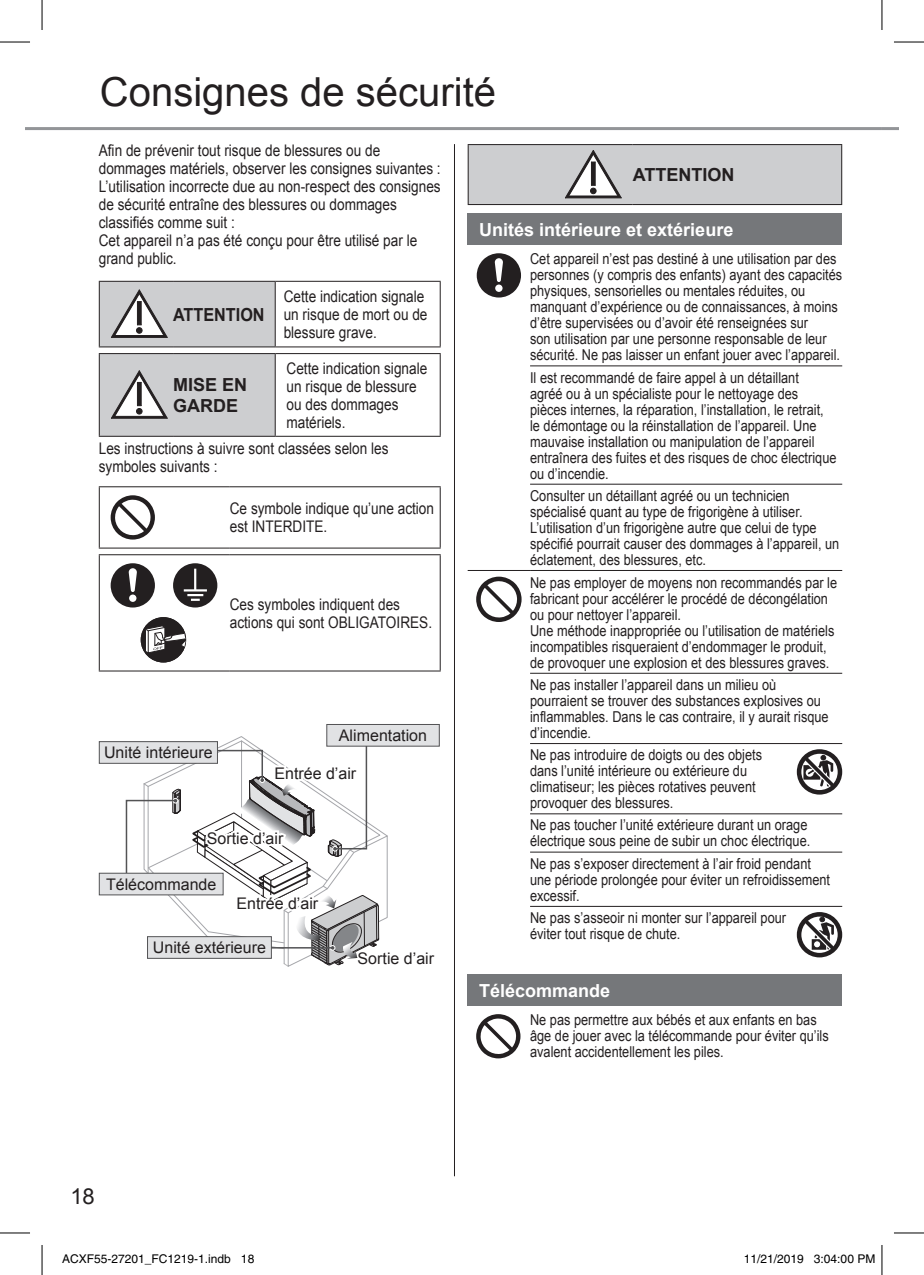
<style>
.page{position:relative;width:924px;height:1275px;background:#fff}
.page>*{position:absolute;margin:0;border:0;box-sizing:border-box;transform-origin:0 0}
.t1{font:40px "Arial";color:#231f20}
.t2{font:22px "Arial";color:#231f20}
.t3{font:700 18px "Arial";color:#fff}
.t4{font:700 18px/20px "Arial";color:#231f20}
.t5{font:700 18px "Arial";color:#231f20;scale:.9 1}
.t6{font:16px/18px "Arial";color:#231f20;scale:.85 1}
.t7{font:16px "Arial";color:#231f20}
.t8{font:15px/16px "Arial";color:#231f20;scale:.85 1}
.t9{font:12px "Helvetica";color:#000}
</style>
<div class="page">
<hr style="left:881px;top:127px;width:17px;height:3px;background:#939598">
<hr style="left:25px;top:127px;width:856px;height:3px;background:#939598">
<hr style="left:439px;top:282px;width:1px;height:64px;background:#231f20">
<hr style="left:275px;top:281px;width:165px;height:1px;background:#231f20">
<hr style="left:275px;top:346px;width:165px;height:1px;background:#231f20">
<svg style="left:99px;top:281px;width:176px;height:66px;background:#c2c2c4"></svg>
<hr style="left:99px;top:436px;width:74px;height:1px;background:#231f20">
<hr style="left:173px;top:436px;width:102px;height:1px;background:#231f20">
<hr style="left:439px;top:354px;width:1px;height:82px;background:#231f20">
<hr style="left:275px;top:353px;width:165px;height:1px;background:#231f20">
<hr style="left:275px;top:436px;width:165px;height:1px;background:#231f20">
<svg style="left:99px;top:353px;width:176px;height:83px;background:#c5c5c7"></svg>
<hr style="left:99px;top:487px;width:1px;height:60px;background:#231f20">
<hr style="left:99px;top:486px;width:131px;height:1px;background:#231f20">
<hr style="left:99px;top:547px;width:131px;height:1px;background:#231f20">
<hr style="left:439px;top:487px;width:1px;height:60px;background:#231f20">
<hr style="left:230px;top:486px;width:210px;height:1px;background:#231f20">
<hr style="left:230px;top:547px;width:210px;height:1px;background:#231f20">
<svg style="left:111px;top:495px;width:44px;height:44px"></svg>
<hr style="left:99px;top:555px;width:1px;height:115px;background:#231f20">
<hr style="left:99px;top:554px;width:131px;height:1px;background:#231f20">
<hr style="left:99px;top:670px;width:131px;height:1px;background:#231f20">
<hr style="left:439px;top:555px;width:1px;height:115px;background:#231f20">
<hr style="left:230px;top:554px;width:210px;height:1px;background:#231f20">
<hr style="left:230px;top:670px;width:210px;height:1px;background:#231f20">
<svg style="left:111px;top:563px;width:44px;height:44px"></svg>
<svg style="left:173px;top:563px;width:44px;height:44px"></svg>
<div style="left:141px;top:617px;width:45px;height:45px;background:#231f20;border-radius:50%"></div>
<svg style="left:144px;top:625px;width:42px;height:29px"></svg>
<hr style="left:467px;top:145px;width:1px;height:59px;background:#231f20">
<hr style="left:467px;top:144px;width:165px;height:1px;background:#231f20">
<hr style="left:467px;top:204px;width:165px;height:1px;background:#231f20">
<hr style="left:632px;top:144px;width:209px;height:1px;background:#231f20">
<hr style="left:632px;top:204px;width:209px;height:1px;background:#231f20">
<svg style="left:468px;top:145px;width:373px;height:59px;background:#c9cacc"></svg>
<div style="left:467px;top:213px;width:374px;height:32px;background:#75777a"></div>
<hr style="left:467px;top:570px;width:63px;height:1px;background:#231f20">
<hr style="left:530px;top:365px;width:311px;height:1px;background:#231f20">
<hr style="left:530px;top:484px;width:311px;height:1px;background:#231f20">
<hr style="left:530px;top:570px;width:311px;height:1px;background:#231f20">
<svg style="left:476px;top:253px;width:45px;height:44px"></svg>
<hr style="left:530px;top:673px;width:311px;height:1px;background:#231f20">
<hr style="left:530px;top:743px;width:311px;height:1px;background:#231f20">
<hr style="left:530px;top:813px;width:311px;height:1px;background:#231f20">
<hr style="left:530px;top:851px;width:311px;height:1px;background:#231f20">
<hr style="left:530px;top:906px;width:311px;height:1px;background:#231f20">
<svg style="left:476px;top:576px;width:45px;height:46px"></svg>
<svg style="left:796px;top:749px;width:45px;height:45px"></svg>
<svg style="left:796px;top:912px;width:45px;height:45px"></svg>
<div style="left:467px;top:974px;width:374px;height:31px;background:#75777a"></div>
<svg style="left:476px;top:1014px;width:44px;height:44px"></svg>
<hr style="left:454px;top:144px;width:1px;height:1032px;background:#231f20">
<div style="left:99px;top:741px;width:118px;height:22px;background:#e1e2e4"></div>
<div style="left:99px;top:741px;width:119px;height:23px;border:1px solid #535355"></div>
<div style="left:326px;top:724px;width:113px;height:22px;background:#e1e2e4"></div>
<div style="left:326px;top:724px;width:113px;height:22px;border:1px solid #535355"></div>
<div style="left:99px;top:873px;width:124px;height:22px;background:#e1e2e4"></div>
<div style="left:99px;top:872px;width:124px;height:23px;border:1px solid #535355"></div>
<svg style="left:125px;top:735px;width:314px;height:232px"></svg>
<hr style="left:0;top:42px;width:30px;height:1px;background:#000">
<hr style="left:893px;top:42px;width:30px;height:1px;background:#000">
<hr style="left:0;top:1232px;width:30px;height:1px;background:#000">
<hr style="left:893px;top:1232px;width:30px;height:1px;background:#000">
<hr style="left:42px;top:0;width:1px;height:30px;background:#000">
<hr style="left:42px;top:1245px;width:1px;height:30px;background:#000">
<hr style="left:881px;top:0;width:1px;height:30px;background:#000">
<hr style="left:881px;top:1245px;width:1px;height:30px;background:#000">
<h1 class="t1" style="left:100px;top:66px;width:397px">Consignes de sécurité</h1>
<p class="t6" style="left:99px;top:141px;width:403px">Afin de prévenir tout risque de blessures ou de dommages matériels, observer les consignes suivantes :<br>L’utilisation incorrecte due au non-respect des consignes de sécurité entraîne des blessures ou dommages classifiés comme suit :<br>Cet appareil n’a pas été conçu pour être utilisé par le grand public.</p>
<p class="t4" style="left:632px;top:165px;width:103px">ATTENTION</p>
<p class="t3" style="left:479px;top:217px;width:256px">Unités intérieure et extérieure</p>
<p class="t8" style="left:530px;top:251px;width:368px">Cet appareil n’est pas destiné à une utilisation par des personnes (y compris des enfants) ayant des capacités physiques, sensorielles ou mentales réduites, ou manquant d’expérience ou de connaissances, à moins d’être supervisées ou d’avoir été renseignées sur<br>son utilisation par une personne responsable de leur sécurité. Ne pas laisser un enfant jouer avec l’appareil.</p>
<p class="t8" style="left:530px;top:369px;width:362px">Il est recommandé de faire appel à un détaillant<br>agréé ou à un spécialiste pour le nettoyage des pièces internes, la réparation, l’installation, le retrait, le démontage ou la réinstallation de l’appareil. Une mauvaise installation ou manipulation de l’appareil entraînera des fuites et des risques de choc électrique ou d’incendie.</p>
<p class="t8" style="left:530px;top:488px;width:365px">Consulter un détaillant agréé ou un technicien spécialisé quant au type de frigorigène à utiliser.<br>L’utilisation d’un frigorigène autre que celui de type spécifié pourrait causer des dommages à l’appareil, un éclatement, des blessures, etc.</p>
<p class="t8" style="left:530px;top:574px;width:362px">Ne pas employer de moyens non recommandés par le fabricant pour accélérer le procédé de décongélation ou pour nettoyer l’appareil.<br>Une méthode inappropriée ou l’utilisation de matériels incompatibles risqueraient d’endommager le produit, de provoquer une explosion et des blessures graves.</p>
<p class="t8" style="left:530px;top:677px;width:352px">Ne pas installer l’appareil dans un milieu où pourraient se trouver des substances explosives ou inflammables. Dans le cas contraire, il y aurait risque d’incendie.</p>
<p class="t8" style="left:530px;top:747px;width:274px">Ne pas introduire de doigts ou des objets dans l’unité intérieure ou extérieure du climatiseur; les pièces rotatives peuvent provoquer des blessures.</p>
<p class="t8" style="left:530px;top:817px;width:331px">Ne pas toucher l’unité extérieure durant un orage électrique sous peine de subir un choc électrique.</p>
<p class="t8" style="left:530px;top:855px;width:354px">Ne pas s’exposer directement à l’air froid pendant une période prolongée pour éviter un refroidissement excessif.</p>
<p class="t8" style="left:530px;top:910px;width:302px">Ne pas s’asseoir ni monter sur l’appareil pour éviter tout risque de chute.</p>
<p class="t6" style="left:283px;top:287px;width:170px">Cette indication signale un risque de mort ou de blessure grave.</p>
<p class="t5" style="left:173px;top:302px;width:103px">ATTENTION</p>
<p class="t6" style="left:286px;top:359px;width:167px">Cette indication signale un risque de blessure ou des dommages matériels.</p>
<p class="t6" style="left:99px;top:440px;width:342px">Les instructions à suivre sont classées selon les symboles suivants :</p>
<p class="t6" style="left:230px;top:500px;width:242px">Ce symbole indique qu’une action est INTERDITE.</p>
<p class="t4" style="left:173px;top:376px;width:76px">MISE EN<br>GARDE</p>
<p class="t6" style="left:230px;top:595px;width:239px">Ces symboles indiquent des actions qui sont OBLIGATOIRES.</p>
<p class="t7" style="left:339px;top:725px;width:90px">Alimentation</p>
<p class="t7" style="left:104px;top:742px;width:110px">Unité intérieure</p>
<p class="t7" style="left:274px;top:762px;width:83px">Entrée d’air</p>
<p class="t7" style="left:207px;top:827px;width:78px">Sortie d’air</p>
<p class="t7" style="left:106px;top:873px;width:112px">Télécommande</p>
<p class="t7" style="left:236px;top:892px;width:83px">Entrée d’air</p>
<p class="t7" style="left:153px;top:937px;width:114px">Unité extérieure</p>
<p class="t7" style="left:357px;top:947px;width:78px">Sortie d’air</p>
<h2 class="t2" style="left:70px;top:1181px;width:26px">18</h2>
<p class="t3" style="left:479px;top:978px;width:133px">Télécommande</p>
<p class="t8" style="left:530px;top:1012px;width:352px">Ne pas permettre aux bébés et aux enfants en bas âge de jouer avec la télécommande pour éviter qu’ils avalent accidentellement les piles.</p>
<p class="t9" style="left:62px;top:1251px;width:194px">ACXF55-27201_FC1219-1.indb 18</p>
<p class="t9" style="left:743px;top:1251px;width:133px">11/21/2019 3:04:00 PM</p>
</div>
